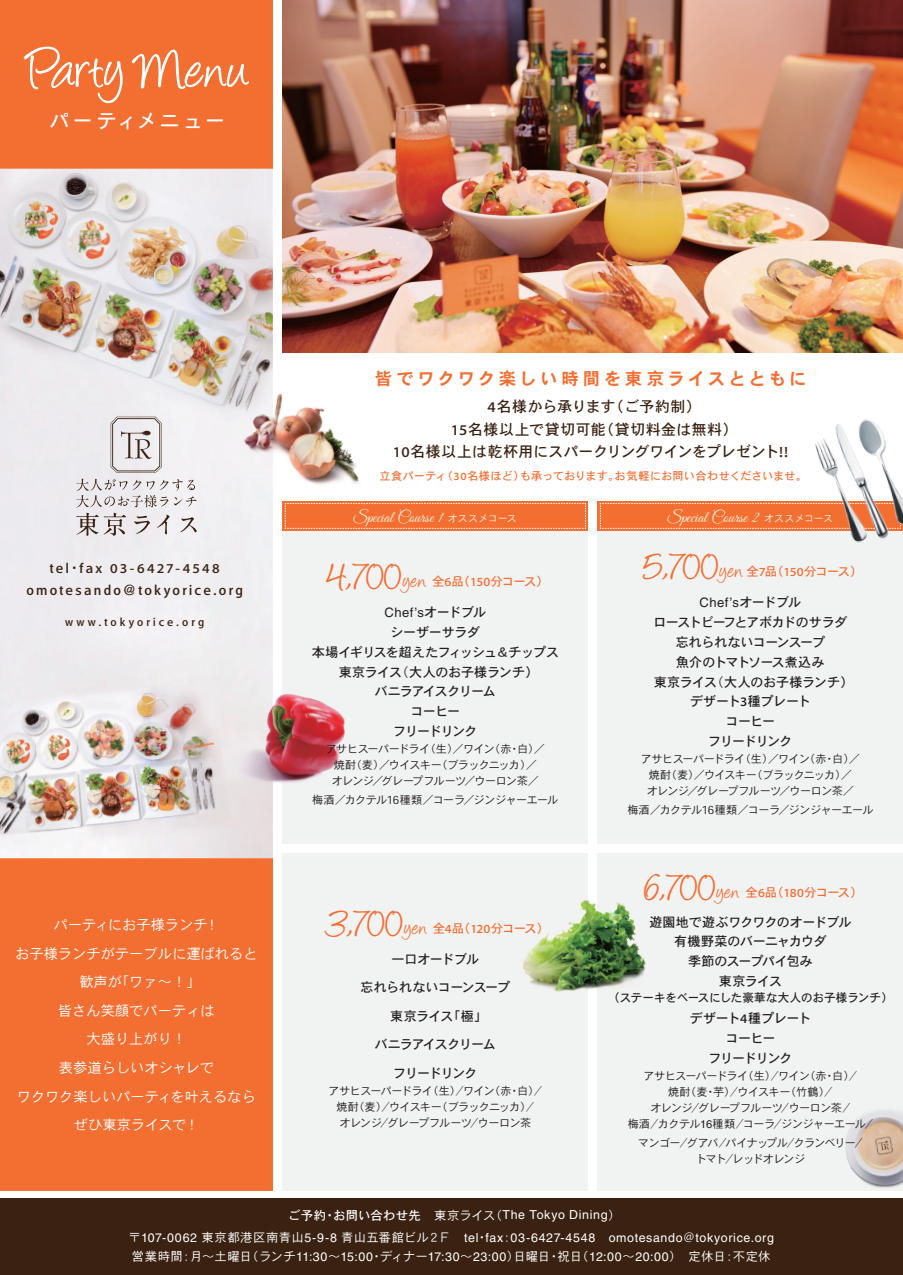
<style>
.page{position:relative;width:903px;height:1275px;background:#fff}
.page>*{position:absolute;margin:0;border:0;box-sizing:border-box;transform-origin:0 0}
.t1{font:61.95px "Angelina";color:#fff}
.t2{font:19.78px "Heisei Kaku Go Std W5";letter-spacing:.14em;color:#fff}
.t3{font:17.32px "Heisei Kaku Go Std W7";letter-spacing:.185em;color:#f36e31}
.t4{font:16.1px "Great Vibes";letter-spacing:.01em;color:#f3f1df}
.t5{font:14.88px/22.4px "Heisei Kaku Go Std W5";letter-spacing:.025em;color:#3a2111;text-align:center}
.t6{font:14.17px/28.5px "Heisei Kaku Go Std W3";color:#fff;text-align:center}
.t7{font:13.65px/22.4px "Heisei Kaku Go Std W5";letter-spacing:.165em;color:#3a2111;text-align:center}
.t8{font:12.95px/19.8px "Heisei Kaku Go Std W5";letter-spacing:-.05em;color:#231f20;text-align:center}
.t9{font:12.95px "Helvetica";letter-spacing:.04em;color:#231f20}
.t10{font:12.95px "Heisei Kaku Go Std W5";letter-spacing:-.08em;color:#231f20}
.t11{font:12.95px "Heisei Kaku Go Std W5";letter-spacing:-.09em;color:#231f20}
.t12{font:12.42px/22.9px "Helvetica";letter-spacing:.055em;color:#fff;text-align:center}
.t13{font:12.42px "Heisei Kaku Go Std W3";letter-spacing:.005em;color:#fff}
.t14{font:12.42px "Heisei Kaku Go Std W5";letter-spacing:-.04em;color:#f36e31}
.t15{font:12.42px "Heisei Kaku Go Std W5";letter-spacing:-.02em;color:#f36e31}
.t16{font:11.72px "Heisei Kaku Go Std W5";letter-spacing:-.005em;color:#231f20}
.t17{font:11.2px/16.1px "Heisei Kaku Go Std W3";letter-spacing:-.06em;color:#231f20;text-align:center}
.t18{font:11.2px "Heisei Kaku Go Std W5";letter-spacing:.015em;color:#f36e31}
.t19{font:11.2px "Heisei Kaku Go Std W5";letter-spacing:.27em;color:#3a2111}
.s1{font-family:"Heisei Kaku Go Std W3";font-size:9.97px}
.s2{font-family:"Angelina";font-size:43.4px}
.s3{font-family:"Angelina";font-size:22.93px}
.s4{font-family:"Heisei Kaku Go Std W5"}
.s5{font-family:"Heisei Kaku Go Std W3"}
.s6{font-family:"Angelina";font-size:22.57px}
.s7{font-family:"Helvetica"}
.s8{font-family:"Koz Go Pr 6 N"}
</style>
<div class="page">
<div style="left:0;top:1199px;width:903px;height:76px;background:#3a2111"></div>
<div style="left:0;top:0;width:273px;height:169px;background:#f36e31"></div>
<div style="left:0;top:858px;width:273px;height:333px;background:#f36e31"></div>
<div style="left:283px;top:853px;width:305px;height:338px;background:#f1f2f2"></div>
<div style="left:283px;top:531px;width:305px;height:312px;background:#f1f2f2"></div>
<div style="left:598px;top:853px;width:305px;height:338px;background:#f1f2f2"></div>
<div style="left:598px;top:531px;width:305px;height:312px;background:#f1f2f2"></div>
<img style="left:845px;top:1110px;width:58px;height:78px">
<div style="left:283px;top:501px;width:305px;height:30px;background:#f36e31"></div>
<div style="left:598px;top:501px;width:305px;height:30px;background:#f36e31"></div>
<svg style="left:284px;top:503px;width:302px;height:26px"></svg>
<svg style="left:599px;top:503px;width:215px;height:26px"></svg>
<img style="left:523px;top:889px;width:123px;height:108px">
<img style="left:814px;top:419px;width:89px;height:124px">
<img style="left:0;top:169px;width:273px;height:689px">
<img style="left:283px;top:0;width:620px;height:352px">
<img style="left:238px;top:387px;width:121px;height:108px">
<img style="left:174px;top:640px;width:171px;height:194px">
<svg style="left:76px;top:513px;width:50px;height:23px"></svg>
<svg style="left:134px;top:516px;width:16px;height:18px"></svg>
<svg style="left:157px;top:515px;width:13px;height:19px"></svg>
<svg style="left:180px;top:517px;width:17px;height:15px"></svg>
<svg style="left:111px;top:417px;width:51px;height:56px;background:#d2cdcd"></svg>
<svg style="left:76px;top:479px;width:121px;height:28px"></svg>
<h1 class="t1" style="left:27px;top:44px;width:223px">Party Menu</h1>
<h2 class="t2" style="left:50px;top:109px;width:177px">パーティメニュー</h2>
<p class="t7" style="left:26px;top:556px;width:218px">tel・fax 03-6427-4548 omotesando＠tokyorice.org</p>
<p class="t19" style="left:65px;top:615px;width:141px">www.tokyorice.org</p>
<p class="t6" style="left:15px;top:911px;width:244px">パーティにお子様ランチ！<br>お子様ランチがテーブルに運ばれると歓声が「ワァ～！」<br>皆さん笑顔でパーティは<br>大盛り上がり！<br>表参道らしいオシャレで<br>ワクワク楽しいパーティを叶えるならぜひ東京ライスで！</p>
<h3 class="t3" style="left:375px;top:368px;width:433px">皆でワクワク楽しい時間を東京ライスとともに</h3>
<h3 class="t5" style="left:393px;top:396px;width:397px">4名様から承ります（ご予約制）<br>15名様以上で貸切可能（貸切料金は無料）<br>10名様以上は乾杯用にスパークリングワインをプレゼント!!</h3>
<p class="t18" style="left:379px;top:469px;width:429px">立食パーティ（30名様ほど）も承っております。お気軽にお問い合わせくださいませ。</p>
<h3 class="t4" style="left:353px;top:508px;width:165px">Special Course 1 <span class="s1">オススメコース</span></h3>
<h3 class="t4" style="left:667px;top:508px;width:167px">Special Course 2 <span class="s1">オススメコース</span></h3>
<p class="t14" style="left:328px;top:574px;width:223px"><span class="s2">4,700</span><span class="s3">yen</span> 全6品（150分コース）</p>
<p class="t9" style="left:385px;top:605px;width:103px">Chef’s<span class="s4">オードブル</span></p>
<p class="t8" style="left:312px;top:622px;width:249px">シーザーサラダ<br>本場イギリスを超えたフィッシュ＆チップス東京ライス<span class="s5">（</span>大人のお子様ランチ）<br>バニラアイスクリーム<br>コーヒー<br>フリードリンク</p>
<p class="t17" style="left:326px;top:741px;width:221px">アサヒスーパードライ（生）／ワイン（赤・白）／焼酎（麦）／ウイスキー（ブラックニッカ）／<br>オレンジ／グレープフルーツ／ウーロン茶／</p>
<p class="t17" style="left:312px;top:792px;width:248px">梅酒／カクテル16種類／コーラ／ジンジャーエール</p>
<p class="t14" style="left:328px;top:921px;width:223px"><span class="s2">3,700</span><span class="s6">yen</span> 全4品（120分コース）</p>
<p class="t8" style="left:391px;top:949px;width:89px">一口オードブル</p>
<p class="t8" style="left:361px;top:978px;width:151px">忘れられないコーンスープ</p>
<p class="t8" style="left:390px;top:1006px;width:98px">東京ライス「極」</p>
<p class="t10" style="left:375px;top:1037px;width:123px">バニラアイスクリーム</p>
<p class="t11" style="left:393px;top:1065px;width:86px">フリードリンク</p>
<p class="t17" style="left:328px;top:1082px;width:215px">アサヒスーパードライ（生）／ワイン（赤・白）／焼酎（麦）／ウイスキー（ブラックニッカ）／<br>オレンジ／グレープフルーツ／ウーロン茶</p>
<p class="t14" style="left:644px;top:564px;width:220px"><span class="s2">5,700</span><span class="s3">yen</span> 全7品（150分コース）</p>
<p class="t9" style="left:700px;top:595px;width:103px">Chef’s<span class="s4">オードブル</span></p>
<p class="t8" style="left:653px;top:612px;width:202px">ローストビーフとアボカドのサラダ忘れられないコーンスープ<br>魚介のトマトソース煮込み<br>東京ライス<span class="s5">（</span>大人のお子様ランチ）デザート3種プレート<br>コーヒー<br>フリードリンク</p>
<p class="t17" style="left:641px;top:751px;width:221px">アサヒスーパードライ（生）／ワイン（赤・白）／焼酎（麦）／ウイスキー（ブラックニッカ）／<br>オレンジ／グレープフルーツ／ウーロン茶／</p>
<p class="t17" style="left:627px;top:802px;width:248px">梅酒／カクテル16種類／コーラ／ジンジャーエール</p>
<p class="t15" style="left:644px;top:885px;width:220px"><span class="s2">6,700</span><span class="s6">yen</span> 全6品（180分コース）</p>
<p class="t8" style="left:649px;top:912px;width:204px">遊園地で遊ぶワクワクのオードブル有機野菜のバーニャカウダ<br>季節のスープパイ包み<br>東京ライス</p>
<p class="t16" style="left:608px;top:991px;width:286px">（ステーキをベースにした豪華な大人のお子様ランチ）</p>
<p class="t8" style="left:690px;top:1009px;width:123px">デザート4種プレートコーヒー<br>フリードリンク</p>
<p class="t17" style="left:628px;top:1068px;width:247px">アサヒスーパードライ（生）／ワイン（赤・白）／<br>焼酎（麦・芋）／ウイスキー（竹鶴）／<br>オレンジ／グレープフルーツ／ウーロン茶／<br>梅酒／カクテル<span class="s7">16</span>種類／コーラ／ジンジャーエール／</p>
<p class="t17" style="left:638px;top:1135px;width:226px">マンゴー／グアバ／パイナップル／クランベリー／トマト／レッドオレンジ</p>
<p class="t12" style="left:129px;top:1203px;width:647px"><span class="s4">ご予約・お問い合わせ先　</span><span class="s5">東京ライス（</span>The Tokyo Dining<span class="s5">）<br>〒</span>107-0062 <span class="s5">東京都港区南青山</span>5-9-8 <span class="s5">青山五番館ビル２Ｆ　</span>tel<span class="s5">・</span>fax<span class="s5">：</span>03-6427-4548 omotesando<span class="s8">＠</span>tokyorice.org</p>
<p class="t13" style="left:132px;top:1248px;width:640px">営業時間：月～土曜日（ランチ<span class="s7">11:30</span>～<span class="s7">15:00</span>・ディナー<span class="s7">17:30</span>～<span class="s7">23:00</span>）日曜日・祝日（<span class="s7">12:00</span>～<span class="s7">20:00</span>）　定休日：不定休</p>
</div>
